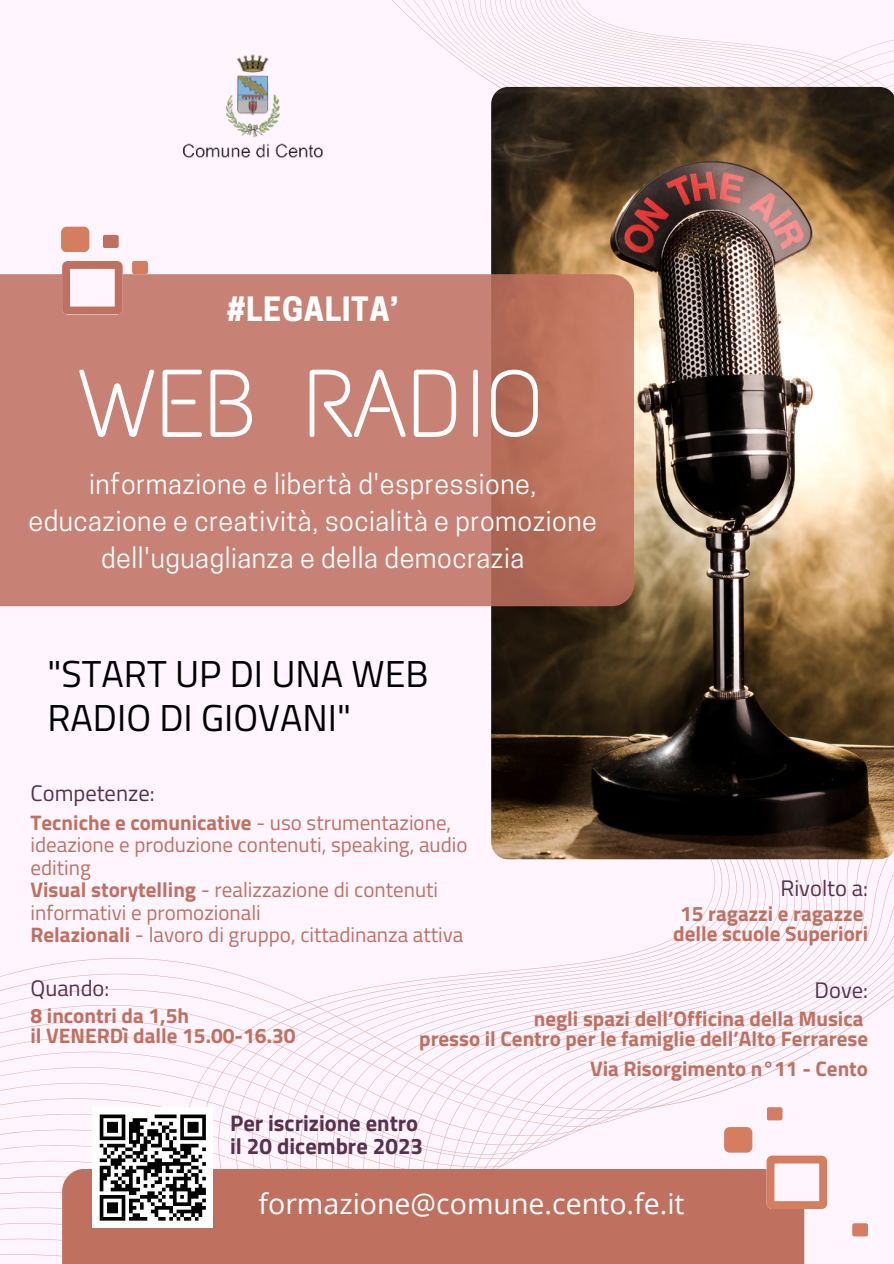
<style>
.page{position:relative;width:894px;height:1264px;background:#fff}
.page>*{position:absolute;margin:0;border:0;box-sizing:border-box;transform-origin:0 0}
.t1{font:96px "Text Me One";letter-spacing:.01em;color:#fff}
.t2{font:37.5px/43.8px "Titillium Web";color:#000}
.t3{font:700 31.5px "Cooper Hewitt";letter-spacing:.02em;color:#fff}
.t4{font:28.5px "Open Sans";color:#fff}
.t5{font:27px/37.2px "Cooper Hewitt";letter-spacing:.02em;color:#fff;text-align:center}
.t6{font:700 22.5px "Titillium Web";color:#57314d}
.t7{font:22.5px "Titillium Web";color:#57314d}
.t8{font:21px/22.5px "Titillium Web";color:#c0705f}
.t9{font:700 21px "Titillium Web";color:#c0705f}
.s1{font-weight:700}
</style>
<div class="page">
<div style="left:0;top:0;width:893px;height:1263px;background:#fff5ff"></div>
<svg style="left:392px;top:0;width:501px;height:87px"></svg>
<svg style="left:0;top:859px;width:893px;height:298px"></svg>
<img style="left:491px;top:87px;width:402px;height:772px">
<svg style="left:0;top:274px;width:634px;height:332px;background:#c47e6f"></svg>
<div style="left:62px;top:1168px;width:742px;height:95px;background:#c0705f"></div>
<svg style="left:766px;top:1155px;width:60px;height:53px"></svg>
<svg style="left:724px;top:1127px;width:28px;height:25px"></svg>
<div style="left:766px;top:1107px;width:16px;height:13px;background:#d47d5f;border-radius:2px"></div>
<div style="left:852px;top:1223px;width:15px;height:13px;background:#d47d5f;border-radius:2px"></div>
<svg style="left:62px;top:261px;width:61px;height:53px"></svg>
<svg style="left:61px;top:227px;width:28px;height:25px"></svg>
<div style="left:103px;top:235px;width:16px;height:13px;background:#c0705f;border-radius:2px"></div>
<div style="left:132px;top:261px;width:16px;height:13px;background:#d47d5f;border-radius:2px"></div>
<img style="left:182px;top:54px;width:141px;height:104px">
<div style="left:92px;top:1107px;width:121px;height:120px;background:#fff"></div>
<svg style="left:99px;top:1114px;width:107px;height:107px"></svg>
<p class="t3" style="left:227px;top:297px;width:173px">#LEGALITA’</p>
<p class="t1" style="left:81px;top:345px;width:465px">WEB RADIO</p>
<p class="t5" style="left:28px;top:468px;width:570px">informazione e libertà d'espressione, educazione e creatività, socialità e promozione dell'uguaglianza e della democrazia</p>
<p class="t2" style="left:47px;top:651px;width:382px">"START UP DI UNA WEB<br>RADIO DI GIOVANI"</p>
<p class="t7" style="left:31px;top:775px;width:125px">Competenze:</p>
<p class="t8" style="left:31px;top:810px;width:438px"><span class="s1">Tecniche e comunicative</span> - uso strumentazione, ideazione e produzione contenuti, speaking, audio editing</p>
<p class="t8" style="left:31px;top:878px;width:409px"><span class="s1">Visual storytelling</span> - realizzazione di contenuti informativi e promozionali</p>
<p class="t8" style="left:31px;top:923px;width:434px"><span class="s1">Relazionali</span> - lavoro di gruppo, cittadinanza attiva</p>
<p class="t7" style="left:31px;top:970px;width:80px">Quando:</p>
<p class="t7" style="left:780px;top:870px;width:89px">Rivolto a:</p>
<p class="t9" style="left:680px;top:897px;width:185px">15 ragazzi e ragazze</p>
<p class="t9" style="left:673px;top:917px;width:196px">delle scuole Superiori</p>
<p class="t7" style="left:814px;top:972px;width:55px">Dove:</p>
<p class="t9" style="left:31px;top:999px;width:160px">8 incontri da 1,5h</p>
<p class="t9" style="left:31px;top:1019px;width:266px">il VENERDì dalle 15.00-16.30</p>
<p class="t9" style="left:533px;top:1001px;width:331px">negli spazi dell’Officina della Musica</p>
<p class="t9" style="left:419px;top:1021px;width:450px">presso il Centro per le famiglie dell’Alto Ferrarese</p>
<p class="t9" style="left:590px;top:1052px;width:279px">Via Risorgimento n°11 - Cento</p>
<p class="t6" style="left:230px;top:1105px;width:189px">Per iscrizione entro</p>
<p class="t6" style="left:230px;top:1128px;width:194px">il 20 dicembre 2023</p>
<p class="t4" style="left:258px;top:1183px;width:427px">formazione@comune.cento.fe.it</p>
</div>
